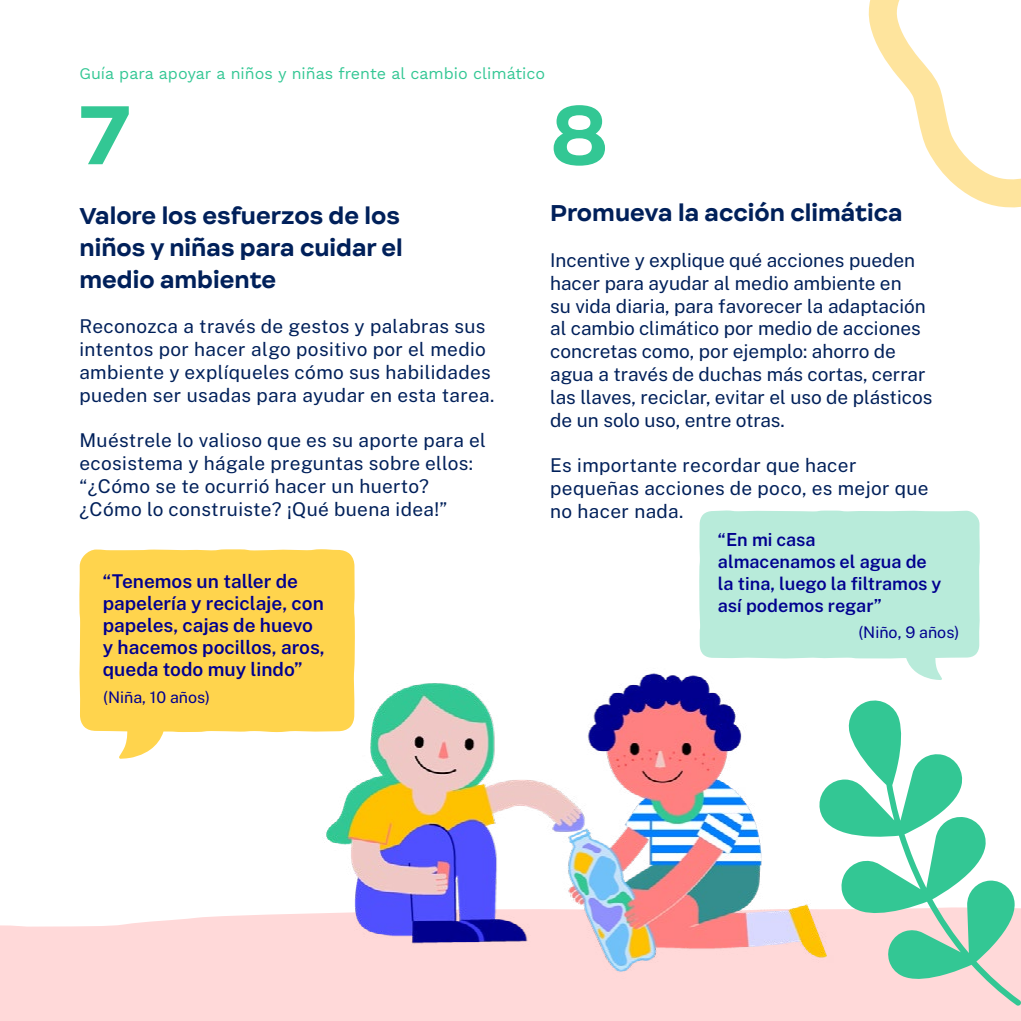
<style>
.page{position:relative;width:1021px;height:1021px;background:#fff}
.page>*{position:absolute;margin:0;border:0;box-sizing:border-box;transform-origin:0 0}
.t1{font:700 80px "Internacional";color:#33c794}
.t2{font:700 22px/32px "Internacional";color:#00205a}
.t3{font:19px/22.8px "Public Sans";letter-spacing:.005em;color:#00205a}
.t4{font:600 19px/22px "Public Sans";color:#00008f}
.t5{font:600 18px/22px "Public Sans";color:#00008f}
.t6{font:16px "Work Sans";color:#33c794}
.t7{font:16px "Public Sans";color:#00008f}
</style>
<div class="page">
<div style="left:0;top:913px;width:1020px;height:107px;background:#ffd9d9"></div>
<svg style="left:79px;top:549px;width:276px;height:209px;background:#ffd861"></svg>
<svg style="left:699px;top:510px;width:280px;height:170px;background:#beecdd"></svg>
<svg style="left:868px;top:0;width:152px;height:208px"></svg>
<img style="left:322px;top:667px;width:511px;height:311px">
<svg style="left:816px;top:697px;width:204px;height:308px"></svg>
<p class="t6" style="left:79px;top:64px;width:467px">Guía para apoyar a niños y niñas frente al cambio climático</p>
<h1 class="t1" style="left:79px;top:82px;width:52px">7</h1>
<h1 class="t1" style="left:550px;top:82px;width:60px">8</h1>
<p class="t2" style="left:79px;top:199px;width:325px">Valore los esfuerzos de los niños y niñas para cuidar el medio ambiente</p>
<p class="t3" style="left:79px;top:314px;width:416px">Reconozca a través de gestos y palabras sus intentos por hacer algo positivo por el medio ambiente y explíqueles cómo sus habilidades pueden ser usadas para ayudar en esta tarea.</p>
<p class="t3" style="left:79px;top:428px;width:408px">Muéstrele lo valioso que es su aporte para el ecosistema y hágale preguntas sobre ellos: “¿Cómo se te ocurrió hacer un huerto? ¿Cómo lo construiste? ¡Qué buena idea!”</p>
<p class="t4" style="left:103px;top:568px;width:223px">“Tenemos un taller de papelería y reciclaje, con papeles, cajas de huevo y hacemos pocillos, aros, queda todo muy lindo”</p>
<p class="t7" style="left:103px;top:685px;width:108px">(Niña, 10 años)</p>
<p class="t2" style="left:550px;top:197px;width:354px">Promueva la acción climática</p>
<p class="t3" style="left:550px;top:247px;width:383px">Incentive y explique qué acciones pueden hacer para ayudar al medio ambiente en<br>su vida diaria, para favorecer la adaptación al cambio climático por medio de acciones concretas como, por ejemplo: ahorro de agua a través de duchas más cortas, cerrar las llaves, reciclar, evitar el uso de plásticos de un solo uso, entre otras.</p>
<p class="t3" style="left:550px;top:453px;width:380px">Es importante recordar que hacer pequeñas acciones de poco, es mejor que no hacer nada.</p>
<p class="t5" style="left:718px;top:527px;width:225px">“En mi casa<br>almacenamos el agua de la tina, luego la filtramos y así podemos regar”</p>
<p class="t7" style="left:858px;top:620px;width:102px">(Niño, 9 años)</p>
</div>
